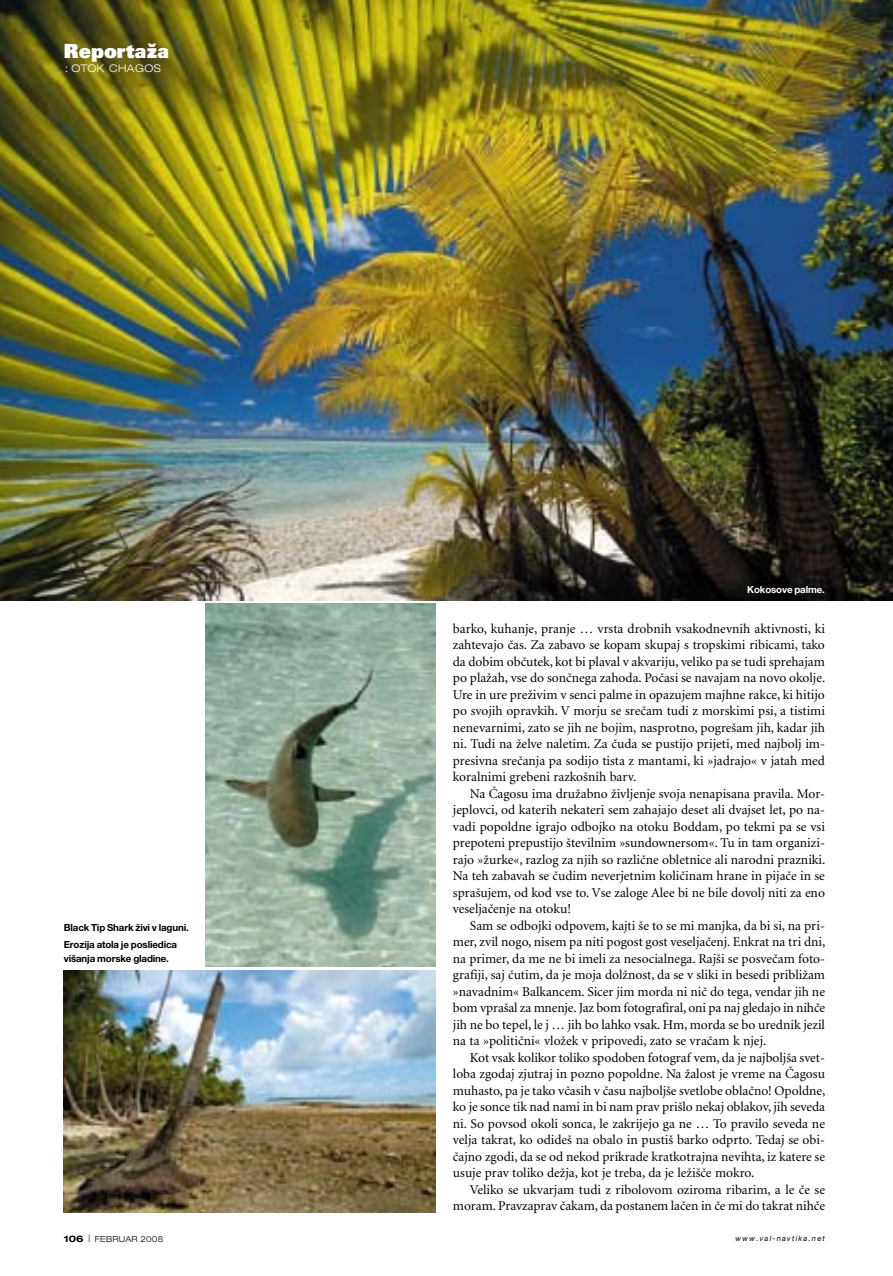
<style>
.page{position:relative;width:893px;height:1276px;background:#fff}
.page>*{position:absolute;margin:0;border:0;box-sizing:border-box;transform-origin:0 0}
.t1{font:900 19.5px "SS Univers";letter-spacing:.01em;color:#fff}
.t2{font:13.5px/16.5px "SS Minion";color:#000;text-align:justify}
.t3{font:300 expanded 10.5px "SLO Helvetica Neue";letter-spacing:.045em;color:#fff}
.t4{font:700 9.75px/17.7px "SS Helvetica Neue";letter-spacing:-.015em;color:#000}
.t5{font:700 9.75px "SS Helvetica Neue";letter-spacing:-.015em;color:#fff}
.t6{font:300 expanded 8.25px "SLO Helvetica Neue";letter-spacing:.025em;color:#000}
.t7{font:italic 7.5px "SS Helvetica Neue";letter-spacing:.165em;color:#000}
.s1{font-family:"Andale Mono";font-weight:400;font-stretch:normal}
.s2{font-weight:700;font-size:9px}
.s3{font-size:10.05px}
</style>
<div class="page">
<img style="left:64px;top:970px;width:372px;height:242px">
<img style="left:206px;top:603px;width:230px;height:363px">
<img style="left:0;top:0;width:893px;height:600px">
<h1 class="t1" style="left:64px;top:38px;width:107px">Reporta`a</h1>
<p class="t3" style="left:63px;top:62px;width:99px"><span class="s1">:</span> OTOK CHAGOS</p>
<p class="t4" style="left:64px;top:918px;width:127px">Black Tip Shark živi v laguni.<br>Erozija atola je posliedica</p>
<p class="t4" style="left:64px;top:949px;width:107px">vi{anja morske gladine.</p>
<p class="t5" style="left:747px;top:584px;width:79px">Kokosove palme.</p>
<p class="t2" style="left:453px;top:620px;width:374px">barko, kuhanje, pranje … vrsta drobnih vsakodnevnih aktivnosti, ki zahtevajo ~as. Za zabavo se kopam skupaj s tropskimi ribicami, tako da dobim ob~utek, kot bi plaval v akvariju, veliko pa se tudi sprehajam po pla`ah, vse do son~nega zahoda. Po~asi se navajam na novo okolje.<br>Ure in ure pre`ivim v senci palme in opazujem majhne rakce, ki hitijo po svojih opravkih. V morju se sre~am tudi z morskimi psi, a tistimi nenevarnimi, zato se jih ne bojim, nasprotno, pogre{am jih, kadar jih ni. Tudi na `elve naletim. Za ~uda se pustijo prijeti, med najbolj im&shy;presivna sre~anja pa sodijo tista z mantami, ki »jadrajo« v jatah med koralnimi grebeni razko{nih barv.</p>
<p class="t2" style="left:453px;top:785px;width:374px;text-indent:17px">Na ^agosu ima dru`abno `ivljenje svoja nenapisana pravila. Mor&shy;jeplovci, od katerih nekateri sem zahajajo deset ali dvajset let, po na&shy;vadi popoldne igrajo odbojko na otoku Boddam, po tekmi pa se vsi prepoteni prepustijo {tevilnim »sundownersom«. Tu in tam organizi&shy;rajo »`urke«, razlog za njih so razli~ne obletnice ali narodni prazniki.<br>Na teh zabavah se ~udim neverjetnim koli~inam hrane in pija~e in se spra{ujem, od kod vse to. Vse zaloge Alee bi ne bile dovolj niti za eno veselja~enje na otoku!</p>
<p class="t2" style="left:453px;top:917px;width:374px;text-indent:17px">Sam se odbojki odpovem, kajti {e to se mi manjka, da bi si, na pri&shy;mer, zvil nogo, nisem pa niti pogost gost veselja~enj. Enkrat na tri dni, na primer, da me ne bi imeli za nesocialnega. Raj{i se posve~am foto&shy;grafiji, saj ~utim, da je moja dol`nost, da se v sliki in besedi pribli`am »navadnim« Balkancem. Sicer jim morda ni ni~ do tega, vendar jih ne bom vpra{al za mnenje. Jaz bom fotografiral, oni pa naj gledajo in nih~e jih ne bo tepel, le j … jih bo lahko vsak. Hm, morda se bo urednik jezil na ta »politi~ni« vlo`ek v pripovedi, zato se vra~am k njej.</p>
<p class="t2" style="left:453px;top:1049px;width:374px;text-indent:17px">Kot vsak kolikor toliko spodoben fotograf vem, da je najbolj{a svet&shy;loba zgodaj zjutraj in pozno popoldne. Na `alost je vreme na ^agosu muhasto, pa je tako v~asih v ~asu najbolj{e svetlobe obla~no! Opoldne, ko je sonce tik nad nami in bi nam prav pri{lo nekaj oblakov, jih seveda ni. So povsod okoli sonca, le zakrijejo ga ne … To pravilo seveda ne velja takrat, ko odide{ na obalo in pusti{ barko odprto. Tedaj se obi-~ajno zgodi, da se od nekod prikrade kratkotrajna nevihta, iz katere se usuje prav toliko de`ja, kot je treba, da je le`i{~e mokro.</p>
<p class="t2" style="left:453px;top:1181px;width:374px;text-align:right">Veliko se ukvarjam tudi z ribolovom oziroma ribarim, a le ~e se moram. Pravzaprav ~akam, da postanem la~en in ~e mi do takrat nih~e</p>
<p class="t6" style="left:64px;top:1233px;width:101px"><span class="s2">106</span> <span class="s3">|</span> FEBRUAR 2008</p>
<p class="t7" style="left:736px;top:1233px;width:91px">www.val-navtika.net</p>
</div>
